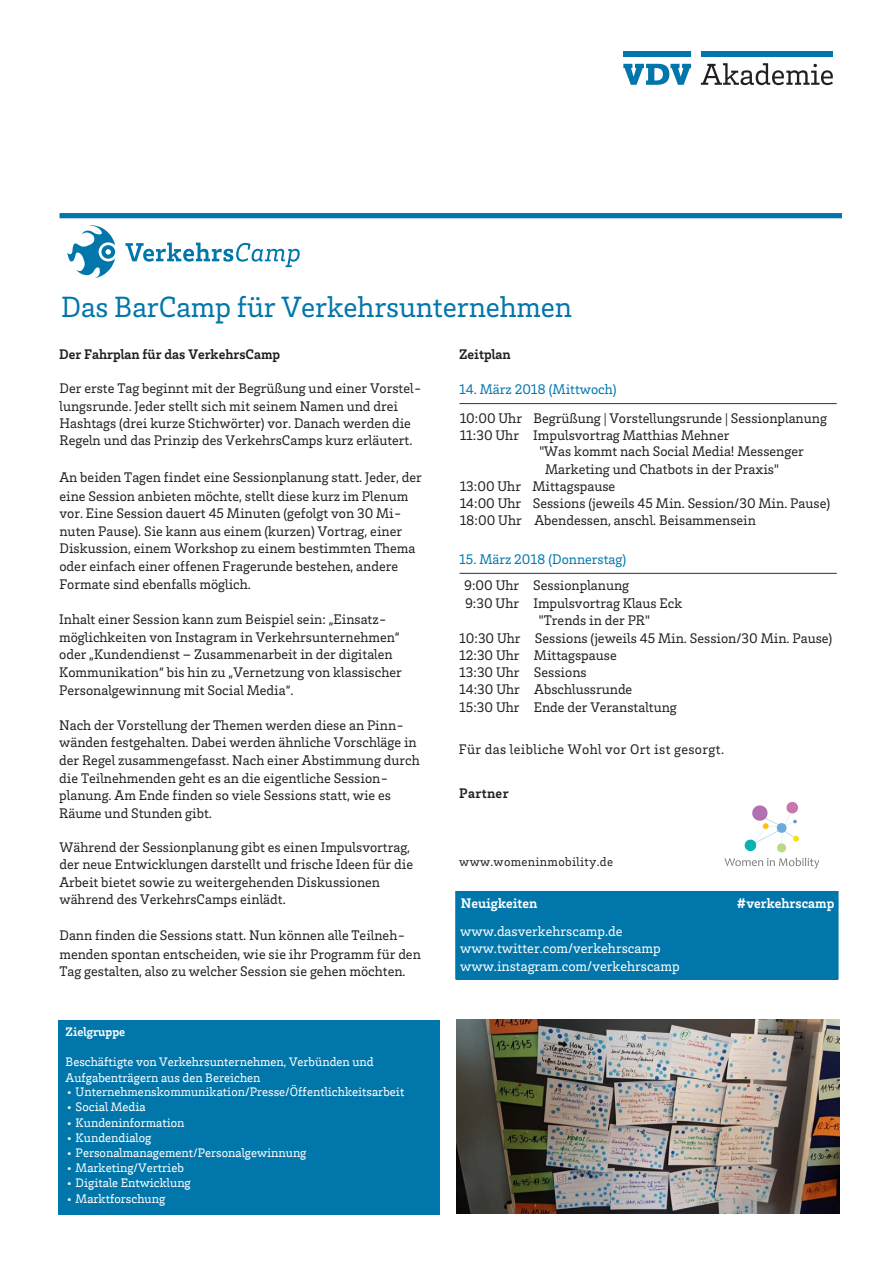
<style>
.page{position:relative;width:893px;height:1263px;background:#fff}
.page>*{position:absolute;margin:0;border:0;box-sizing:border-box;transform-origin:0 0}
.B1_Überschrift_25_27{font:30px "VDV Brix Slab";letter-spacing:-.005em;color:#0076ab}
.B3_Fließtext_9_5_12p{font:14.25px/17.5px "VDV Brix Slab";color:#231f20}
.t1{font:14.25px/17.2px "VDV Brix Slab";color:#fff}
.B3_Fließtext_9_5_12p-2{font:14.25px "VDV Brix Slab";color:#0077ac}
.B3_Fließtext_9_5_12p-3{font:700 14.25px "VDV Brix Slab";color:#231f20}
.B3_Fließtext_9_5_12p-4{font:14.25px "VDV Brix Slab";letter-spacing:.025em;color:#231f20}
.t2{font:700 14.25px "VDV Brix Slab";color:#fff}
.B3_Fließtext_9_5_12p-5{font:700 14.25px "VDV Brix Slab";letter-spacing:.025em;color:#231f20}
.t3{font:12.75px/15.3px "VDV Office Brix Slab";color:#fff}
.t4{font:12.75px "VDV Brix Slab";letter-spacing:.03em;color:#231f20}
.t5{font:700 12.75px "VDV Office Brix Slab";color:#fff}
</style>
<div class="page">
<div style="left:58px;top:1020px;width:382px;height:194px;background:#0076ab"></div>
<svg style="left:701px;top:63px;width:132px;height:22px"></svg>
<div style="left:701px;top:51px;width:132px;height:5px;background:#0076ab"></div>
<svg style="left:623px;top:64px;width:68px;height:21px"></svg>
<div style="left:623px;top:51px;width:68px;height:5px;background:#0076ab"></div>
<div style="left:60px;top:213px;width:782px;height:5px;background:#0076ab"></div>
<svg style="left:67px;top:225px;width:48px;height:53px"></svg>
<svg style="left:125px;top:243px;width:175px;height:24px"></svg>
<hr style="left:459px;top:403px;width:378px;height:1px;background:#231f20">
<hr style="left:459px;top:573px;width:378px;height:1px;background:#231f20">
<img style="left:456px;top:1019px;width:383px;height:195px">
<img style="left:724px;top:802px;width:96px;height:67px">
<div style="left:456px;top:891px;width:382px;height:88px;background:#0076ab"></div>
<p class="B1_Überschrift_25_27" style="left:61px;top:287px;width:512px">Das BarCamp für Verkehrsunternehmen</p>
<p class="B3_Fließtext_9_5_12p-3" style="left:59px;top:345px;width:223px">Der Fahrplan für das VerkehrsCamp</p>
<p class="B3_Fließtext_9_5_12p" style="left:60px;top:379px;width:364px">Der erste Tag beginnt mit der Begrüßung und einer Vorstel&shy;lungsrunde. Jeder stellt sich mit seinem Namen und drei Hashtags (drei kurze Stichwörter) vor. Danach werden die Regeln und das Prinzip des VerkehrsCamps kurz erläutert.</p>
<p class="B3_Fließtext_9_5_12p" style="left:59px;top:468px;width:364px">An beiden Tagen findet eine Sessionplanung statt. Jeder, der eine Session anbieten möchte, stellt diese kurz im Plenum vor. Eine Session dauert 45 Minuten (gefolgt von 30 Mi&shy;nuten Pause). Sie kann aus einem (kurzen) Vortrag, einer Diskussion, einem Workshop zu einem bestimmten Thema oder einfach einer offenen Fragerunde bestehen, andere Formate sind ebenfalls möglich.</p>
<p class="B3_Fließtext_9_5_12p" style="left:59px;top:610px;width:344px">Inhalt einer Session kann zum Beispiel sein: „Einsatz&shy;möglichkeiten von Instagram in Verkehrsunternehmen“ oder „Kundendienst – Zusammenarbeit in der digitalen Kommunikation“ bis hin zu „Vernetzung von klassischer Personalgewinnung mit Social Media“.</p>
<p class="B3_Fließtext_9_5_12p" style="left:59px;top:716px;width:362px">Nach der Vorstellung der Themen werden diese an Pinn&shy;wänden festgehalten. Dabei werden ähnliche Vorschläge in der Regel zusammengefasst. Nach einer Abstimmung durch die Teilnehmenden geht es an die eigentliche Session&shy;planung. Am Ende finden so viele Sessions statt, wie es Räume und Stunden gibt.</p>
<p class="B3_Fließtext_9_5_12p" style="left:59px;top:837px;width:355px">Während der Sessionplanung gibt es einen Impulsvortrag, der neue Entwicklungen darstellt und frische Ideen für die Arbeit bietet sowie zu weitergehenden Diskussionen während des VerkehrsCamps einlädt.</p>
<p class="B3_Fließtext_9_5_12p" style="left:59px;top:926px;width:363px">Dann finden die Sessions statt. Nun können alle Teilneh&shy;menden spontan entscheiden, wie sie ihr Programm für den<br>Tag gestalten, also zu welcher Session sie gehen möchten.</p>
<p class="t5" style="left:66px;top:1023px;width:61px">Zielgruppe</p>
<p class="t3" style="left:66px;top:1054px;width:310px">Beschäftigte von Verkehrsunternehmen, Verbünden und<br>Aufgabenträgern aus den Bereichen</p>
<p class="t3" style="left:66px;top:1084px;width:340px">• Unternehmenskommunikation/Presse/Öffentlichkeitsarbeit</p>
<p class="t3" style="left:66px;top:1099px;width:81px">• Social Media</p>
<p class="t3" style="left:66px;top:1114px;width:120px">• Kundeninformation</p>
<p class="t3" style="left:66px;top:1129px;width:87px">• Kundendialog</p>
<p class="t3" style="left:66px;top:1144px;width:242px">• Personalmanagement/Personalgewinnung</p>
<p class="t3" style="left:66px;top:1160px;width:120px">• Marketing/Vertrieb</p>
<p class="t3" style="left:66px;top:1175px;width:126px">• Digitale Entwicklung</p>
<p class="t3" style="left:66px;top:1190px;width:101px">• Marktforschung</p>
<p class="B3_Fließtext_9_5_12p-3" style="left:459px;top:345px;width:53px">Zeitplan</p>
<p class="B3_Fließtext_9_5_12p-2" style="left:459px;top:380px;width:159px">14. März 2018 (Mittwoch)</p>
<p class="B3_Fließtext_9_5_12p" style="left:460px;top:409px;width:369px;line-height:17.1px">10:00 Uhr Begrüßung | Vorstellungsrunde | Sessionplanung<br>11:30 Uhr Impulsvortrag Matthias Mehner</p>
<p class="B3_Fließtext_9_5_12p" style="left:545px;top:441px;width:260px;line-height:18.5px;text-indent:-6px">"Was kommt nach Social Media! Messenger<br>Marketing und Chatbots in der Praxis"</p>
<p class="B3_Fließtext_9_5_12p" style="left:460px;top:477px;width:372px;line-height:17.1px">13:00 Uhr Mittagspause<br>14:00 Uhr Sessions (jeweils 45 Min. Session/30 Min. Pause)<br>18:00 Uhr Abendessen, anschl. Beisammensein</p>
<p class="B3_Fließtext_9_5_12p-2" style="left:459px;top:550px;width:169px">15. März 2018 (Donnerstag)</p>
<p class="B3_Fließtext_9_5_12p" style="left:464px;top:576px;width:167px">9:00 Uhr Sessionplanung</p>
<p class="B3_Fließtext_9_5_12p" style="left:465px;top:594px;width:219px">9:30 Uhr Impulsvortrag Klaus Eck</p>
<p class="B3_Fließtext_9_5_12p" style="left:539px;top:611px;width:113px">"Trends in der PR"</p>
<p class="B3_Fließtext_9_5_12p" style="left:459px;top:628px;width:375px">10:30 Uhr Sessions (jeweils 45 Min. Session/30 Min. Pause)</p>
<p class="B3_Fließtext_9_5_12p" style="left:459px;top:646px;width:159px">12:30 Uhr Mittagspause</p>
<p class="B3_Fließtext_9_5_12p" style="left:459px;top:663px;width:129px">13:30 Uhr Sessions</p>
<p class="B3_Fließtext_9_5_12p" style="left:459px;top:680px;width:175px">14:30 Uhr Abschlussrunde</p>
<p class="B3_Fließtext_9_5_12p" style="left:459px;top:697px;width:219px">15:30 Uhr Ende der Veranstaltung</p>
<p class="B3_Fließtext_9_5_12p-4" style="left:459px;top:740px;width:267px">Für das leibliche Wohl vor Ort ist gesorgt.</p>
<p class="B3_Fließtext_9_5_12p-5" style="left:459px;top:784px;width:51px">Partner</p>
<p class="t4" style="left:459px;top:854px;width:155px">www.womeninmobility.de</p>
<p class="t2" style="left:461px;top:894px;width:78px">Neuigkeiten</p>
<p class="t2" style="left:737px;top:894px;width:99px">#verkehrscamp</p>
<p class="t1" style="left:460px;top:922px;width:221px">www.dasverkehrscamp.de www.twitter.com/verkehrscamp www.instagram.com/verkehrscamp</p>
</div>
